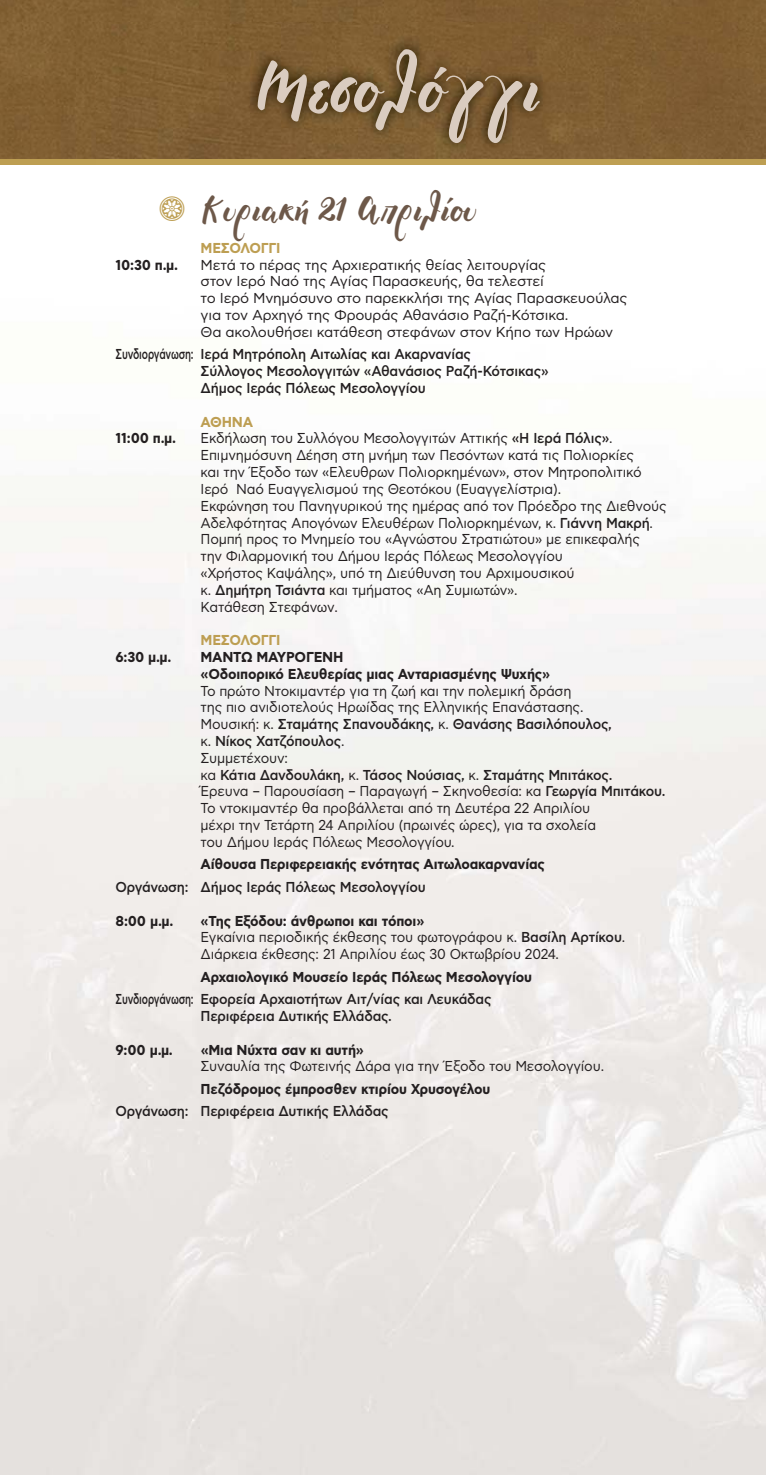
<style>
.page{position:relative;width:766px;height:1475px;background:#fff}
.page>*{position:absolute;margin:0;border:0;box-sizing:border-box;transform-origin:0 0}
.t1{font:80px "Supergal";color:#daccc0}
.t2{font:40px "Supergal";color:#6d5849}
.t3{font:14px/16.8px "Asty CF Std";letter-spacing:-.015em;color:#231f20;scale:.95 1}
.t4{font:700 14px/16.8px "Asty CF Std";letter-spacing:-.015em;color:#231f20;scale:.95 1}
.t5{font:14px/16.8px "Asty CF Std";letter-spacing:-.015em;color:#231f20}
.t6{font:500 14px/16.8px "Asty CF Std";letter-spacing:-.015em;color:#231f20;scale:.7 1}
.t7{font:500 14px "Asty CF Std";letter-spacing:-.015em;color:#231f20;scale:.95 1}
.t8{font:700 14px "Asty CF Std";letter-spacing:-.02em;color:#bd9e52;scale:.95 1}
.s1{font-weight:500}
.s2{font-weight:700}
</style>
<div class="page">
<img style="left:0;top:164px;width:765px;height:1310px">
<div style="left:0;top:159px;width:765px;height:5px;background:#bd9e52"></div>
<div style="left:0;top:0;width:765px;height:159px;background:#7f5e33"></div>
<img style="left:97px;top:24px;width:600px;height:156px">
<svg style="left:160px;top:196px;width:24px;height:25px"></svg>
<h1 class="t1" style="left:253px;top:37px;width:288px">Μεσολόγγι</h1>
<h2 class="t2" style="left:200px;top:184px;width:277px">Κυριακή 21 Απριλίου</h2>
<p class="t8" style="left:200px;top:243px;width:86px">ΜΕΣΟΛΟΓΓΙ</p>
<p class="t4" style="left:115px;top:259px;width:67px">10:30 π.μ.</p>
<p class="t5" style="left:200px;top:257px;width:428px">Μετά το πέρας της Αρχιερατικής θείας λειτουργίας<br>στον Ιερό Ναό της Αγίας Παρασκευής, θα τελεστεί<br>το Ιερό Μνημόσυνο στο παρεκκλήσι της Αγίας Παρασκευούλας για τον Αρχηγό της Φρουράς Αθανάσιο Ραζή-Κότσικα.<br>Θα ακολουθήσει κατάθεση στεφάνων στον Κήπο των Ηρώων</p>
<p class="t6" style="left:200px;top:347px;width:498px;text-indent:-85px">Συνδιοργάνωση: Ιερά Μητρόπολη Αιτωλίας και Ακαρνανίας<br>Σύλλογος Μεσολογγιτών «Αθανάσιος Ραζή-Κότσικας»<br>Δήμος Ιεράς Πόλεως Μεσολογγίου</p>
<p class="t8" style="left:200px;top:416px;width:57px">ΑΘΗΝΑ</p>
<p class="t4" style="left:115px;top:432px;width:65px">11:00 π.μ.</p>
<p class="t3" style="left:200px;top:431px;width:492px">Εκδήλωση του Συλλόγου Μεσολογγιτών Αττικής <span class="s1">«Η Ιερά Πόλις»</span>.<br>Επιμνημόσυνη Δέηση στη μνήμη των Πεσόντων κατά τις Πολιορκίες<br>και την Έξοδο των «Ελευθρων Πολιορκημένων», στον Μητροπολιτικό Ιερό Ναό Ευαγγελισμού της Θεοτόκου (Ευαγγελίστρια).<br>Εκφώνηση του Πανηγυρικού της ημέρας από τον Πρόεδρο της Διεθνούς Αδελφότητας Απογόνων Ελευθέρων Πολιορκημένων, κ. <span class="s1">Γιάννη Μακρή</span>.<br>Πομπή προς το Μνημείο του «Αγνώστου Στρατιώτου» με επικεφαλής<br>την Φιλαρμονική του Δήμου Ιεράς Πόλεως Μεσολογγίου<br>«Χρήστος Καψάλης», υπό τη Διεύθυνση του Αρχιμουσικού<br>κ. <span class="s1">Δημήτρη Τσιάντα</span> και τμήματος «Αη Συμιωτών».<br>Κατάθεση Στεφάνων.</p>
<p class="t8" style="left:200px;top:635px;width:86px">ΜΕΣΟΛΟΓΓΙ</p>
<p class="t4" style="left:115px;top:651px;width:60px">6:30 μ.μ.</p>
<p class="t4" style="left:200px;top:651px;width:369px">ΜΑΝΤΩ ΜΑΥΡΟΓΕΝΗ<br>«Οδοιπορικό Ελευθερίας μιας Ανταριασμένης Ψυχής»</p>
<p class="t3" style="left:200px;top:683px;width:491px">Το πρώτο Ντοκιμαντέρ για τη ζωή και την πολεμική δράση<br>της πιο ανιδιοτελούς Ηρωίδας της Ελληνικής Επανάστασης.<br>Μουσική: κ. <span class="s1">Σταμάτης Σπανουδάκης,</span> κ. <span class="s1">Θανάσης Βασιλόπουλος,<br></span>κ. <span class="s1">Νίκος Χατζόπουλος</span>.<br>Συμμετέχουν:<br>κα <span class="s1">Κάτια Δανδουλάκη,</span> κ. <span class="s1">Τάσος Νούσιας,</span> κ. <span class="s1">Σταμάτης Μπιτάκος.<br></span>Έρευνα – Παρουσίαση – Παραγωγή – Σκηνοθεσία: κα <span class="s1">Γεωργία Μπιτάκου.<br></span>Το ντοκιμαντέρ θα προβάλλεται από τη Δευτέρα 22 Απριλίου<br>μέχρι την Τετάρτη 24 Απριλίου (πρωινές ώρες), για τα σχολεία<br>του Δήμου Ιεράς Πόλεως Μεσολογγίου.</p>
<p class="t4" style="left:200px;top:858px;width:364px">Αίθουσα Περιφερειακής ενότητας Αιτωλοακαρνανίας</p>
<p class="t7" style="left:115px;top:881px;width:328px">Οργάνωση: Δήμος Ιεράς Πόλεως Μεσολογγίου</p>
<p class="t4" style="left:115px;top:914px;width:62px">8:00 μ.μ.</p>
<p class="t3" style="left:200px;top:913px;width:448px"><span class="s2">«Της Εξόδου: άνθρωποι και τόποι»<br></span>Εγκαίνια περιοδικής έκθεσης του φωτογράφου κ. <span class="s1">Βασίλη Αρτίκου</span>.<br>Διάρκεια έκθεσης: 21 Απριλίου έως 30 Οκτωβρίου 2024.</p>
<p class="t4" style="left:200px;top:970px;width:350px">Αρχαιολογικό Μουσείο Ιεράς Πόλεως Μεσολογγίου</p>
<p class="t6" style="left:200px;top:991px;width:417px;text-indent:-85px">Συνδιοργάνωση: Εφορεία Αρχαιοτήτων Αιτ/νίας και Λευκάδας<br>Περιφέρεια Δυτικής Ελλάδας.</p>
<p class="t4" style="left:115px;top:1043px;width:62px">9:00 μ.μ.</p>
<p class="t4" style="left:201px;top:1043px;width:173px">«Μια Νύχτα σαν κι αυτή»</p>
<p class="t3" style="left:200px;top:1058px;width:426px">Συναυλία της Φωτεινής Δάρα για την Έξοδο του Μεσολογγίου.</p>
<p class="t4" style="left:200px;top:1082px;width:306px">Πεζόδρομος έμπροσθεν κτιρίου Χρυσογέλου</p>
<p class="t7" style="left:115px;top:1105px;width:289px">Οργάνωση: Περιφέρεια Δυτικής Ελλάδας</p>
</div>
